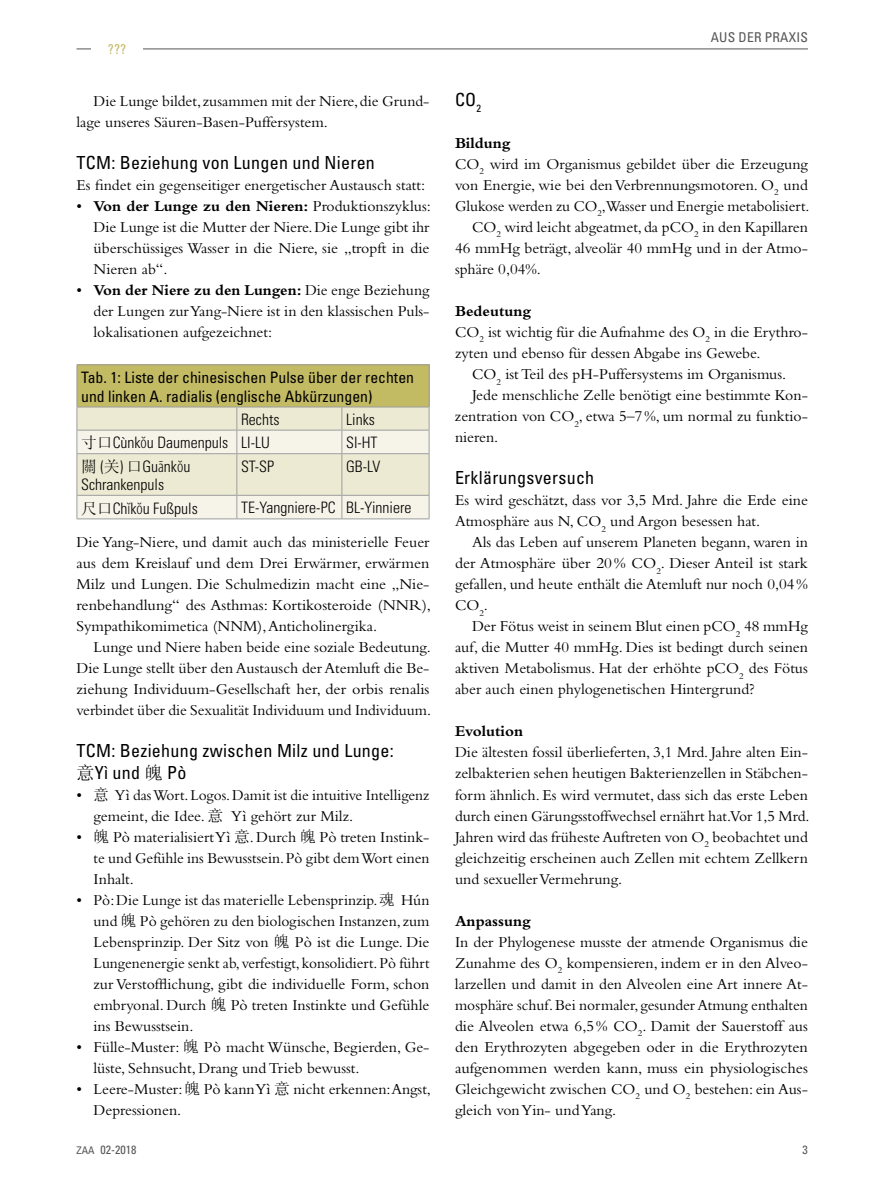
<style>
.page{position:relative;width:893px;height:1187px;background:#fff}
.page>*{position:absolute;margin:0;border:0;box-sizing:border-box;transform-origin:0 0}
.t1{font:condensed 18px/21px "Univers LT";letter-spacing:.015em;color:#000}
.t2{font:15.75px/21px "Bembo";color:#000;text-align:justify}
.t3{font:300 condensed 15.75px/18px "Univers LT";color:#000}
.t4{font:condensed 15.75px/18.9px "Univers LT";color:#000}
.t5{font:700 15.75px "Bembo";color:#000}
.t6{font:condensed 13.5px "Univers LT";letter-spacing:.015em;color:#565656}
.t7{font:condensed 13.5px "Univers LT";color:#c3ba64}
.t8{font:condensed 12px "Univers LT";color:#565656}
.s1{font-weight:700}
.s2{font-family:"Sim Sun";font-weight:400;font-stretch:normal}
.s3{font-family:"Myriad Pro";font-size:17.25px}
.s4{font-family:"Sim Sun";font-stretch:normal}
.s5{font-family:"Sim Sun"}
.s6{font-size:10.5px}
</style>
<div class="page">
<hr style="left:77px;top:49px;width:731px;height:1px;background:#565656">
<div style="left:92px;top:43px;width:51px;height:13px;background:#fff"></div>
<div style="left:77px;top:365px;width:352px;height:42px;background:#c3ba64"></div>
<hr style="left:77px;top:364px;width:160px;height:1px;background:#9c9d9d">
<hr style="left:77px;top:365px;width:1px;height:41px;background:#9c9d9d">
<hr style="left:237px;top:364px;width:105px;height:1px;background:#9c9d9d">
<hr style="left:342px;top:364px;width:87px;height:1px;background:#9c9d9d">
<hr style="left:429px;top:365px;width:1px;height:41px;background:#9c9d9d">
<hr style="left:77px;top:406px;width:160px;height:1px;background:#9c9d9d">
<hr style="left:237px;top:406px;width:105px;height:1px;background:#9c9d9d">
<hr style="left:342px;top:406px;width:87px;height:1px;background:#9c9d9d">
<svg style="left:77px;top:407px;width:353px;height:112px;background:#edead9"></svg>
<hr style="left:77px;top:518px;width:160px;height:1px;background:#9c9d9d">
<hr style="left:237px;top:518px;width:105px;height:1px;background:#9c9d9d">
<hr style="left:342px;top:518px;width:87px;height:1px;background:#9c9d9d">
<p class="t7" style="left:108px;top:40px;width:20px">???</p>
<p class="t2" style="left:77px;top:90px;width:354px;text-indent:17px">Die Lunge bildet, zusammen mit der Niere, die Grund&shy;lage unseres Säuren-Basen-Puffersystem.</p>
<p class="t1" style="left:77px;top:152px;width:300px">TCM: Beziehung von Lungen und Nieren</p>
<p class="t2" style="left:77px;top:174px;width:350px">Es findet ein gegenseitiger energetischer Austausch statt:</p>
<p class="t2" style="left:94px;top:195px;width:339px;text-indent:-17px">• <span class="s1">Von der Lunge zu den Nieren:</span> Produktionszyklus:<br>Die Lunge ist die Mutter der Niere. Die Lunge gibt ihr überschüssiges Wasser in die Niere, sie „tropft in die Nieren ab“.</p>
<p class="t2" style="left:94px;top:279px;width:337px;text-indent:-17px">• <span class="s1">Von der Niere zu den Lungen:</span> Die enge Beziehung der Lungen zur Yang-Niere ist in den klassischen Puls&shy;lokalisationen aufgezeichnet:</p>
<p class="t4" style="left:81px;top:367px;width:334px">Tab. 1: Liste der chinesischen Pulse über der rechten und linken A. radialis (englische Abkürzungen)</p>
<p class="t3" style="left:241px;top:410px;width:40px">Rechts</p>
<p class="t3" style="left:346px;top:410px;width:30px">Links</p>
<p class="t3" style="left:81px;top:434px;width:190px"><span class="s2">寸口</span>Cùnk<span class="s3">ŏ</span>u Daumenpuls LI-LU</p>
<p class="t3" style="left:346px;top:433px;width:33px">SI-HT</p>
<p class="t3" style="left:81px;top:457px;width:111px"><span class="s2">關</span> (<span class="s2">关</span>) <span class="s2">口</span>Gu<span class="s3">ā</span>nk<span class="s3">ŏ</span>u<br>Schrankenpuls</p>
<p class="t3" style="left:241px;top:457px;width:34px">ST-SP</p>
<p class="t3" style="left:346px;top:457px;width:36px">GB-LV</p>
<p class="t3" style="left:81px;top:499px;width:118px"><span class="s2">尺口</span>Ch<span class="s3">ĭ</span>k<span class="s3">ŏ</span>u Fußpuls</p>
<p class="t3" style="left:241px;top:498px;width:172px">TE-Yangniere-PC BL-Yinniere</p>
<p class="t2" style="left:77px;top:531px;width:356px">Die Yang-Niere, und damit auch das ministerielle Feuer aus dem Kreislauf und dem Drei Erwärmer, erwärmen Milz und Lungen. Die Schulmedizin macht eine „Nie&shy;renbehandlung“ des Asthmas: Kortikosteroide (NNR), Sympathikomimetica (NNM), Anticholinergika.</p>
<p class="t2" style="left:77px;top:636px;width:356px;text-indent:17px">Lunge und Niere haben beide eine soziale Bedeutung.<br>Die Lunge stellt über den Austausch der Atemluft die Be&shy;ziehung Individuum-Gesellschaft her, der orbis renalis verbindet über die Sexualität Individuum und Individuum.</p>
<p class="t1" style="left:77px;top:740px;width:319px">TCM: Beziehung zwischen Milz und Lunge:<span class="s4">意</span>Yì und <span class="s4">魄</span> Pò</p>
<p class="t2" style="left:94px;top:783px;width:337px;text-indent:-17px">• <span class="s5">意</span> Yì das Wort. Logos. Damit ist die intuitive Intelligenz gemeint, die Idee. <span class="s5">意</span> Yì gehört zur Milz.</p>
<p class="t2" style="left:94px;top:825px;width:337px;text-indent:-17px">• <span class="s5">魄</span> Pò materialisiert Yì <span class="s5">意</span>. Durch <span class="s5">魄</span> Pò treten Instink&shy;te und Gefühle ins Bewusstsein. Pò gibt dem Wort einen Inhalt.</p>
<p class="t2" style="left:94px;top:888px;width:337px;text-indent:-17px">• Pò: Die Lunge ist das materielle Lebensprinzip. <span class="s5">魂</span> Hún und <span class="s5">魄</span> Pò gehören zu den biologischen Instanzen, zum Lebensprinzip. Der Sitz von <span class="s5">魄</span> Pò ist die Lunge. Die Lungenenergie senkt ab, verfestigt, konsolidiert. Pò führt zur Verstofflichung, gibt die individuelle Form, schon embryonal. Durch <span class="s5">魄</span> Pò treten Instinkte und Gefühle ins Bewusstsein.</p>
<p class="t2" style="left:94px;top:1035px;width:337px;text-indent:-17px">• Fülle-Muster: <span class="s5">魄</span> Pò macht Wünsche, Begierden, Ge&shy;lüste, Sehnsucht, Drang und Trieb bewusst.</p>
<p class="t2" style="left:94px;top:1077px;width:339px;text-indent:-17px">• Leere-Muster: <span class="s5">魄</span> Pò kann Yì <span class="s5">意</span> nicht erkennen:Angst,<br>Depressionen.</p>
<p class="t6" style="left:711px;top:28px;width:99px">AUS DER PRAXIS</p>
<p class="t1" style="left:455px;top:89px;width:28px">CO<sub>2</sub></p>
<p class="t5" style="left:455px;top:134px;width:57px">Bildung</p>
<p class="t2" style="left:455px;top:153px;width:354px">CO<sub>2</sub> wird im Organismus gebildet über die Erzeugung</p>
<p class="t2" style="left:455px;top:174px;width:354px">von Energie, wie bei den Verbrennungsmotoren. O<sub>2</sub> und</p>
<p class="t2" style="left:455px;top:195px;width:356px">Glukose werden zu CO<sub>2</sub>,Wasser und Energie metabolisiert.</p>
<p class="t2" style="left:472px;top:216px;width:337px">CO<sub>2</sub> wird leicht abgeatmet, da pCO<sub>2</sub> in den Kapillaren</p>
<p class="t2" style="left:455px;top:237px;width:354px">46 mmHg beträgt, alveolär 40 mmHg und in der Atmo-</p>
<p class="t2" style="left:455px;top:258px;width:87px">sphäre 0,04%.</p>
<p class="t2" style="left:455px;top:300px;width:354px;text-align:left"><span class="s1">Bedeutung<br></span>CO<sub>2</sub> ist wichtig für die Aufnahme des O<sub>2</sub> in die Erythro&shy;zyten und ebenso für dessen Abgabe ins Gewebe.</p>
<p class="t2" style="left:472px;top:363px;width:316px">CO<sub>2</sub> ist Teil des pH-Puffersystems im Organismus.</p>
<p class="t2" style="left:472px;top:384px;width:337px">Jede menschliche Zelle benötigt eine bestimmte Kon-</p>
<p class="t2" style="left:455px;top:405px;width:354px">zentration von CO<sub>2</sub>, etwa 5–7%, um normal zu funktio-</p>
<p class="t2" style="left:455px;top:426px;width:45px">nieren.</p>
<p class="t1" style="left:455px;top:467px;width:141px">Erklärungsversuch</p>
<p class="t2" style="left:455px;top:489px;width:354px">Es wird geschätzt, dass vor 3,5 Mrd. Jahre die Erde eine<br>Atmosphäre aus N, CO<sub>2</sub> und Argon besessen hat.</p>
<p class="t2" style="left:455px;top:531px;width:354px;text-indent:17px">Als das Leben auf unserem Planeten begann, waren in der Atmosphäre über 20% CO<sub>2</sub>. Dieser Anteil ist stark gefallen, und heute enthält die Atemluft nur noch 0,04% CO<sub>2</sub>.</p>
<p class="t2" style="left:455px;top:615px;width:354px;text-indent:17px">Der Fötus weist in seinem Blut einen pCO<sub>2</sub> 48 mmHg auf, die Mutter 40 mmHg. Dies ist bedingt durch seinen aktiven Metabolismus. Hat der erhöhte pCO<sub>2</sub> des Fötus aber auch einen phylogenetischen Hintergrund?</p>
<p class="t5" style="left:455px;top:722px;width:70px">Evolution</p>
<p class="t2" style="left:455px;top:741px;width:356px">Die ältesten fossil überlieferten, 3,1 Mrd. Jahre alten Ein&shy;zelbakterien sehen heutigen Bakterienzellen in Stäbchen&shy;form ähnlich. Es wird vermutet, dass sich das erste Leben durch einen Gärungsstoffwechsel ernährt hat.Vor 1,5 Mrd.<br>Jahren wird das früheste Auftreten von O<sub>2</sub> beobachtet und gleichzeitig erscheinen auch Zellen mit echtem Zellkern und sexueller Vermehrung.</p>
<p class="t5" style="left:455px;top:911px;width:77px">Anpassung</p>
<p class="t2" style="left:455px;top:930px;width:354px">In der Phylogenese musste der atmende Organismus die Zunahme des O<sub>2</sub> kompensieren, indem er in den Alveo&shy;larzellen und damit in den Alveolen eine Art innere At&shy;mosphäre schuf. Bei normaler, gesunder Atmung enthalten die Alveolen etwa 6,5% CO<sub>2</sub>. Damit der Sauerstoff aus den Erythrozyten abgegeben oder in die Erythrozyten aufgenommen werden kann, muss ein physiologisches Gleichgewicht zwischen CO<sub>2</sub> und O<sub>2</sub> bestehen: ein Aus&shy;gleich von Yin- und Yang.</p>
<p class="t8" style="left:77px;top:1141px;width:62px"><span class="s6">ZAA</span> 02-2018</p>
<p class="t8" style="left:803px;top:1141px;width:7px">3</p>
</div>
